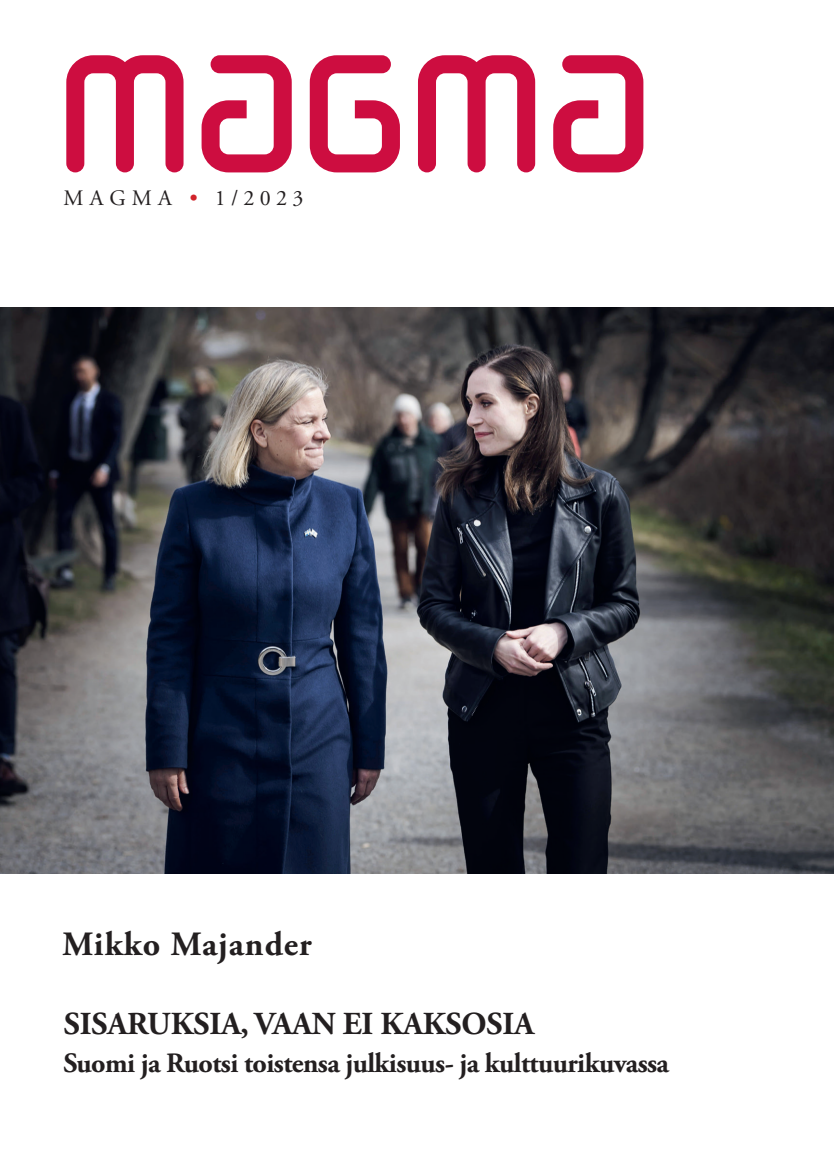
<style>
.page{position:relative;width:834px;height:1174px;background:#fff}
.page>*{position:absolute;margin:0;border:0;box-sizing:border-box;transform-origin:0 0}
.t1{font:700 34px "Adobe Garamond Pro";letter-spacing:.03em;color:#231f20}
.t2{font:700 32px "Adobe Garamond Pro";letter-spacing:-.005em;color:#231f20}
.t3{font:700 28px "Adobe Garamond Pro";letter-spacing:-.02em;color:#231f20}
.t4{font:22px "Adobe Garamond Pro";letter-spacing:.27em;color:#231f20}
.s1{color:#d1232a}
</style>
<div class="page">
<svg style="left:310px;top:55px;width:90px;height:117px"></svg>
<svg style="left:66px;top:55px;width:117px;height:117px"></svg>
<svg style="left:201px;top:55px;width:91px;height:117px"></svg>
<svg style="left:418px;top:55px;width:117px;height:117px"></svg>
<svg style="left:553px;top:55px;width:90px;height:117px"></svg>
<img style="left:0;top:307px;width:833px;height:566px">
<p class="t4" style="left:63px;top:185px;width:241px">MAGMA <span class="s1">•</span> 1/2023</p>
<p class="t1" style="left:62px;top:924px;width:251px">Mikko Majander</p>
<p class="t2" style="left:64px;top:1004px;width:472px">SISARUKSIA, VAAN EI KAKSOSIA</p>
<p class="t3" style="left:63px;top:1046px;width:607px">Suomi ja Ruotsi toistensa julkisuus- ja kulttuurikuvassa</p>
</div>
